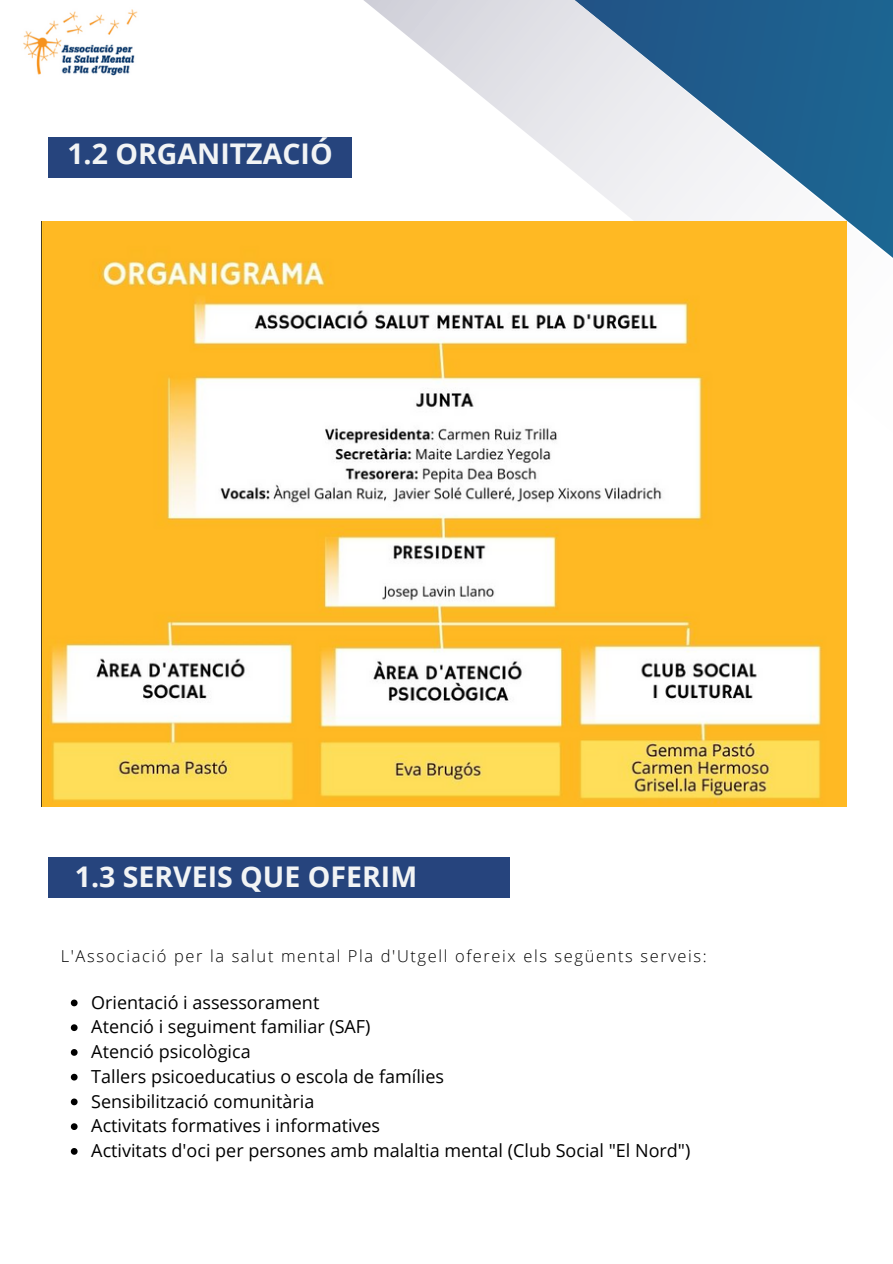
<style>
.page{position:relative;width:893px;height:1264px;background:#fff}
.page>*{position:absolute;margin:0;border:0;box-sizing:border-box;transform-origin:0 0}
.t1{font:700 28.5px "Open Sans";color:#f2f4f5}
.t2{font:18px "Open Sans";color:#000}
.t3{font:300 16.5px "Open Sans";letter-spacing:.1em;color:#000}
</style>
<div class="page">
<svg style="left:343px;top:0;width:549px;height:462px"></svg>
<img style="left:23px;top:9px;width:115px;height:67px">
<div style="left:49px;top:137px;width:302px;height:40px;background:#26447d"></div>
<div style="left:49px;top:857px;width:460px;height:40px;background:#26447d"></div>
<img style="left:42px;top:221px;width:804px;height:586px">
<svg style="left:71px;top:999px;width:7px;height:7px"></svg>
<svg style="left:71px;top:1024px;width:7px;height:7px"></svg>
<svg style="left:71px;top:1049px;width:7px;height:6px"></svg>
<svg style="left:71px;top:1073px;width:7px;height:7px"></svg>
<svg style="left:71px;top:1098px;width:7px;height:7px"></svg>
<svg style="left:71px;top:1123px;width:7px;height:6px"></svg>
<svg style="left:71px;top:1148px;width:7px;height:6px"></svg>
<p class="t1" style="left:67px;top:133px;width:267px">1.2 ORGANITZACIÓ</p>
<p class="t1" style="left:75px;top:856px;width:344px">1.3 SERVEIS QUE OFERIM</p>
<p class="t3" style="left:61px;top:944px;width:647px">L'Associació per la salut mental Pla d'Utgell ofereix els següents serveis:</p>
<p class="t2" style="left:91px;top:989px;width:229px">Orientació i assessorament</p>
<p class="t2" style="left:91px;top:1014px;width:281px">Atenció i seguiment familiar (SAF)</p>
<p class="t2" style="left:91px;top:1038px;width:161px">Atenció psicològica</p>
<p class="t2" style="left:91px;top:1063px;width:354px">Tallers psicoeducatius o escola de famílies</p>
<p class="t2" style="left:91px;top:1088px;width:224px">Sensibilització comunitària</p>
<p class="t2" style="left:91px;top:1112px;width:290px">Activitats formatives i informatives</p>
<p class="t2" style="left:91px;top:1137px;width:600px">Activitats d'oci per persones amb malaltia mental (Club Social "El Nord")</p>
</div>
